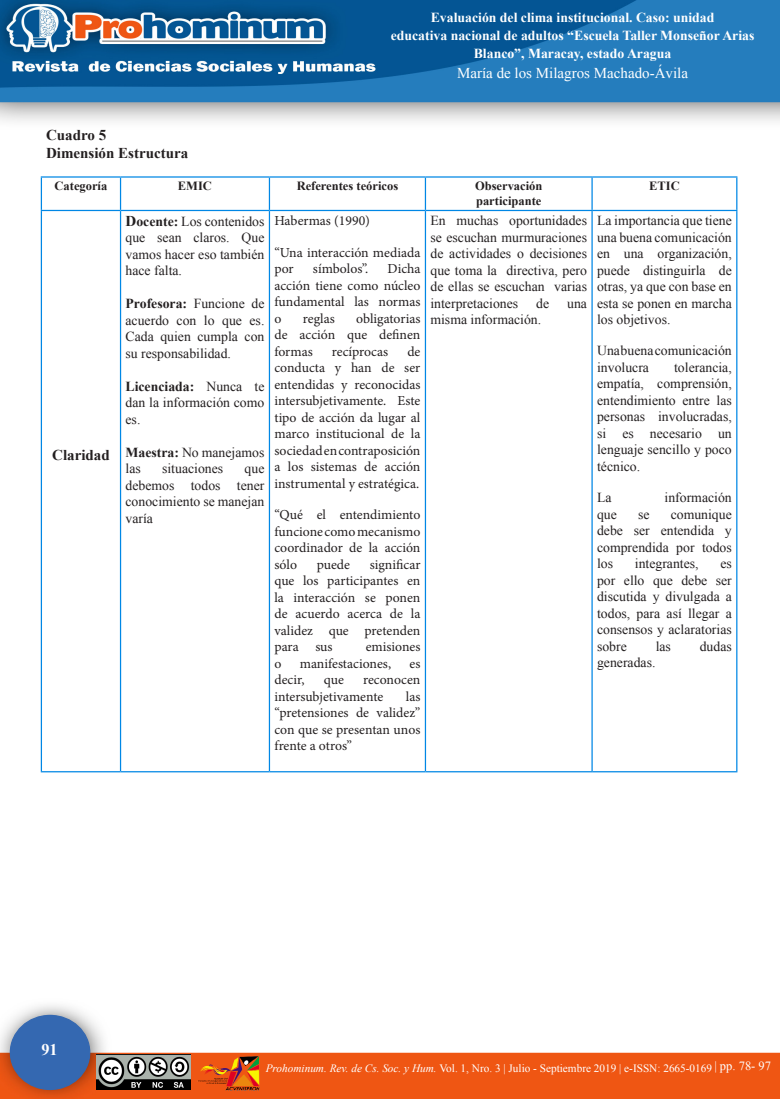
<style>
.page{position:relative;width:780px;height:1099px;background:#fff}
.page>*{position:absolute;margin:0;border:0;box-sizing:border-box;transform-origin:0 0}
.t1{font:700 16.25px "Times New Roman";color:#fff}
.t2{font:700 15px "Times New Roman";color:#231f20}
.t3{font:15px "Times New Roman";color:#fff}
.t4{font:13.75px/16.5px "Times New Roman";color:#231f20;text-align:justify}
.t5{font:13.75px/16.5px "Minion Pro";color:#231f20;text-align:justify}
.t6{font:700 13.75px/18px "Times New Roman";color:#fff;text-align:center}
.t7{font:700 12.5px "Times New Roman";color:#231f20}
.t8{font:12.5px "Times New Roman";color:#fff}
.t9{font:11.25px "Times New Roman";color:#fff}
.s1{font-weight:700;font-size:15px}
.s2{font-weight:700}
.s3{font-style:italic}
</style>
<div class="page">
<img style="left:0;top:1005px;width:780px;height:93px">
<div style="left:10px;top:1015px;width:80px;height:74px;background:#3468b1;border-radius:50%"></div>
<div style="left:10px;top:1014px;width:80px;height:76px;border:1px solid #3468b1;border-radius:50%"></div>
<img style="left:97px;top:1054px;width:93px;height:35px">
<img style="left:196px;top:1054px;width:63px;height:37px">
<img style="left:0;top:0;width:780px;height:122px">
<hr style="left:41px;top:176px;width:79px;height:2px;background:#0087e5">
<hr style="left:41px;top:178px;width:1px;height:32px;background:#0087e5">
<hr style="left:120px;top:176px;width:149px;height:2px;background:#0087e5">
<hr style="left:120px;top:178px;width:1px;height:32px;background:#0087e5">
<hr style="left:269px;top:176px;width:156px;height:2px;background:#0087e5">
<hr style="left:269px;top:178px;width:1px;height:32px;background:#0087e5">
<hr style="left:425px;top:176px;width:167px;height:2px;background:#0087e5">
<hr style="left:425px;top:178px;width:1px;height:32px;background:#0087e5">
<hr style="left:592px;top:176px;width:145px;height:2px;background:#0087e5">
<hr style="left:591px;top:178px;width:1px;height:32px;background:#0087e5">
<hr style="left:736px;top:178px;width:1px;height:32px;background:#0087e5">
<hr style="left:41px;top:210px;width:79px;height:1px;background:#0087e5">
<hr style="left:41px;top:211px;width:1px;height:560px;background:#0087e5">
<hr style="left:120px;top:210px;width:149px;height:1px;background:#0087e5">
<hr style="left:120px;top:211px;width:1px;height:560px;background:#0087e5">
<hr style="left:269px;top:210px;width:156px;height:1px;background:#0087e5">
<hr style="left:269px;top:211px;width:1px;height:560px;background:#0087e5">
<hr style="left:425px;top:210px;width:167px;height:1px;background:#0087e5">
<hr style="left:425px;top:211px;width:1px;height:560px;background:#0087e5">
<hr style="left:592px;top:210px;width:145px;height:1px;background:#0087e5">
<hr style="left:591px;top:211px;width:1px;height:560px;background:#0087e5">
<hr style="left:736px;top:211px;width:1px;height:560px;background:#0087e5">
<hr style="left:41px;top:771px;width:79px;height:1px;background:#0087e5">
<hr style="left:120px;top:771px;width:149px;height:1px;background:#0087e5">
<hr style="left:269px;top:771px;width:156px;height:1px;background:#0087e5">
<hr style="left:425px;top:771px;width:167px;height:1px;background:#0087e5">
<hr style="left:592px;top:771px;width:145px;height:1px;background:#0087e5">
<p class="t2" style="left:46px;top:124px;width:62px">Cuadro 5</p>
<p class="t2" style="left:46px;top:142px;width:144px">Dimensión Estructura</p>
<p class="t6" style="left:431px;top:8px;width:285px">Evaluación del clima institucional. Caso: unidad</p>
<p class="t6" style="left:390px;top:26px;width:365px">educativa nacional de adultos “Escuela Taller Monseñor Arias<br>Blanco”, Maracay, estado Aragua</p>
<p class="t3" style="left:457px;top:62px;width:232px">María de los Milagros Machado-Ávila</p>
<p class="t7" style="left:55px;top:178px;width:54px">Categoría</p>
<p class="t7" style="left:178px;top:178px;width:36px">EMIC</p>
<p class="t7" style="left:297px;top:178px;width:103px">Referentes teóricos</p>
<p class="t7" style="left:475px;top:178px;width:69px">Observación</p>
<p class="t7" style="left:476px;top:193px;width:67px">participante</p>
<p class="t2" style="left:52px;top:444px;width:59px">Claridad</p>
<p class="t4" style="left:125px;top:212px;width:140px"><span class="s1">D</span><span class="s2">ocente:</span> Los contenidos que sean claros. Que vamos hacer eso también hace falta.</p>
<p class="t4" style="left:125px;top:295px;width:140px"><span class="s2">Profesora:</span> Funcione de acuerdo con lo que es.<br>Cada quien cumpla con su responsabilidad.</p>
<p class="t4" style="left:125px;top:377px;width:140px"><span class="s2">Licenciada:</span> Nunca te dan la información como es.</p>
<p class="t4" style="left:125px;top:443px;width:140px"><span class="s2">Maestra:</span> No manejamos las</p>
<p class="t4" style="left:162px;top:460px;width:63px">situaciones</p>
<p class="t4" style="left:125px;top:460px;width:140px;text-indent:119px">que debemos todos tener conocimiento se manejan varía</p>
<p class="t5" style="left:274px;top:213px;width:97px">Habermas (1990)</p>
<p class="t5" style="left:274px;top:244px;width:147px">“Una interacción mediada por</p>
<p class="t5" style="left:274px;top:261px;width:147px;text-indent:113px">Dicha acción tiene como núcleo fundamental las normas o</p>
<p class="t5" style="left:313px;top:261px;width:57px">símbolos”.</p>
<p class="t5" style="left:274px;top:310px;width:147px;text-indent:82px">obligatorias de acción que definen formas</p>
<p class="t5" style="left:303px;top:310px;width:33px">reglas</p>
<p class="t5" style="left:274px;top:343px;width:147px;text-indent:133px">de conducta y han de ser entendidas y reconocidas intersubjetivamente. Este tipo de acción da lugar al marco institucional de la sociedad en contraposición a los sistemas de acción instrumental y estratégica.</p>
<p class="t5" style="left:274px;top:506px;width:147px">“Qué el entendimiento funcione como mecanismo coordinador de la acción sólo</p>
<p class="t5" style="left:332px;top:343px;width:58px">recíprocas</p>
<p class="t5" style="left:274px;top:556px;width:147px;text-indent:95px">significar que los participantes en la interacción se ponen de acuerdo acerca de la validez que pretenden para sus</p>
<p class="t5" style="left:317px;top:556px;width:35px">puede</p>
<p class="t5" style="left:366px;top:638px;width:56px">emisiones</p>
<p class="t5" style="left:274px;top:655px;width:9px">o</p>
<p class="t5" style="left:300px;top:655px;width:93px">manifestaciones,</p>
<p class="t5" style="left:409px;top:655px;width:12px">es</p>
<p class="t5" style="left:274px;top:671px;width:32px">decir,</p>
<p class="t5" style="left:324px;top:671px;width:22px">que</p>
<p class="t5" style="left:274px;top:671px;width:147px;text-indent:89px">reconocen intersubjetivamente</p>
<p class="t5" style="left:274px;top:688px;width:147px;text-indent:131px">las “pretensiones de validez” con que se presentan unos frente a otros”</p>
<p class="t4" style="left:430px;top:212px;width:158px">En muchas oportunidades se escuchan murmuraciones de actividades o decisiones que toma la directiva, pero de ellas se escuchan varias interpretaciones</p>
<p class="t4" style="left:536px;top:294px;width:14px">de</p>
<p class="t4" style="left:567px;top:294px;width:21px">una</p>
<p class="t4" style="left:430px;top:311px;width:112px">misma información.</p>
<p class="t7" style="left:649px;top:178px;width:32px">ETIC</p>
<p class="t4" style="left:597px;top:212px;width:136px">La importancia que tiene una buena comunicación en una organización, puede distinguirla de otras, ya que con base en esta se ponen en marcha los objetivos.</p>
<p class="t4" style="left:597px;top:342px;width:136px">Una buena comunicación involucra</p>
<p class="t4" style="left:597px;top:359px;width:136px;text-indent:77px">tolerancia, empatía, comprensión, entendimiento entre las personas involucradas, si es necesario un lenguaje sencillo y poco técnico.</p>
<p class="t4" style="left:597px;top:489px;width:16px">La</p>
<p class="t4" style="left:664px;top:489px;width:69px">información</p>
<p class="t4" style="left:597px;top:505px;width:21px">que</p>
<p class="t4" style="left:638px;top:505px;width:13px">se</p>
<p class="t4" style="left:597px;top:505px;width:136px;text-indent:74px">comunique debe ser entendida y comprendida por todos los</p>
<p class="t4" style="left:634px;top:555px;width:65px">integrantes,</p>
<p class="t4" style="left:597px;top:555px;width:136px;text-indent:123px">es por ello que debe ser discutida y divulgada a todos, para así llegar a consensos y aclaratorias sobre</p>
<p class="t4" style="left:655px;top:637px;width:17px">las</p>
<p class="t4" style="left:699px;top:637px;width:34px">dudas</p>
<p class="t4" style="left:597px;top:654px;width:60px">generadas.</p>
<p class="t1" style="left:41px;top:1037px;width:18px">91</p>
<p class="t8" style="left:714px;top:1057px;width:58px">| pp. 78- 97</p>
<p class="t9" style="left:266px;top:1060px;width:448px"><span class="s3">Prohominum. Rev. de Cs. Soc. y Hum.</span> Vol. 1, Nro. 3 | Julio - Septiembre 2019 | e-ISSN: 2665-0169</p>
</div>
